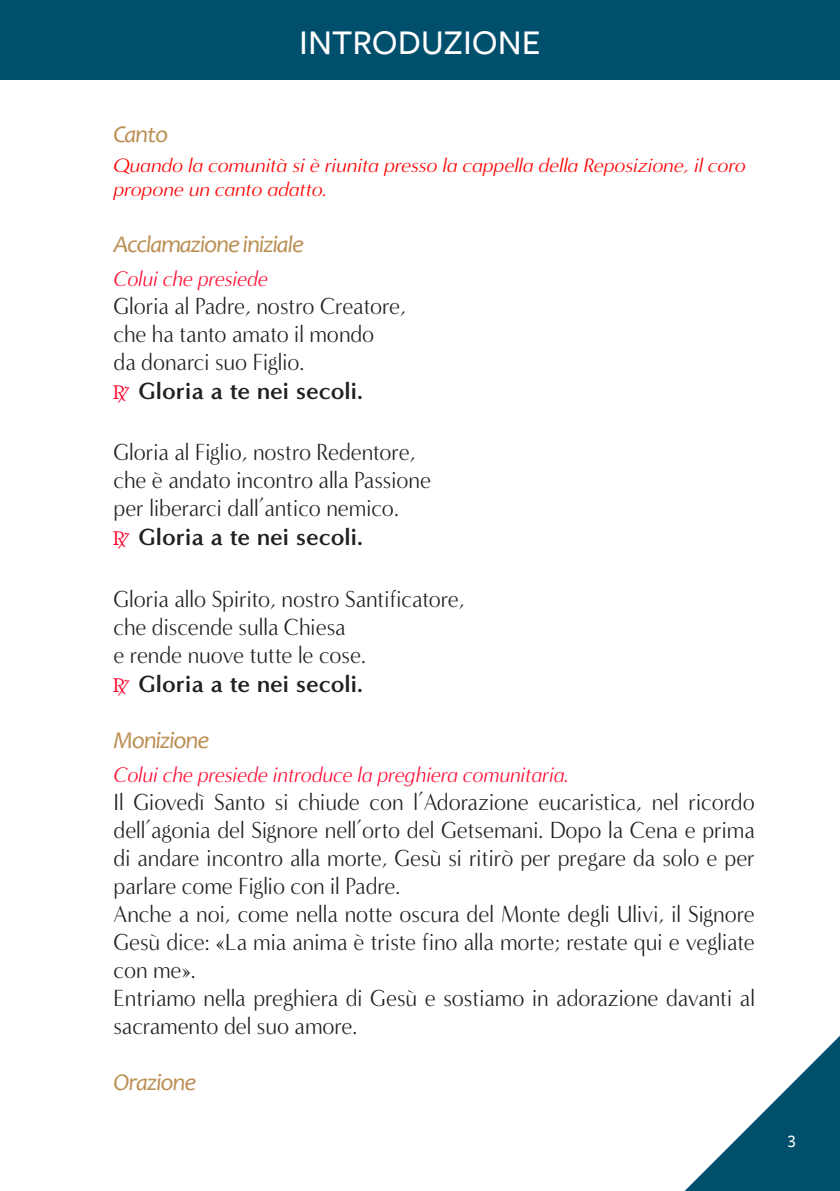
<style>
.page{position:relative;width:840px;height:1191px;background:#fff}
.page>*{position:absolute;margin:0;border:0;box-sizing:border-box;transform-origin:0 0}
.Titolone{font:36px "Freight Sans Medium SC";color:#fff}
.Preghiera{font:24px/28px "Minerva Modern";color:#231f20;text-align:justify;scale:.92 1}
.Lettura_giustificata{font:24px "Minerva Modern";color:#231f20;scale:.92 1}
.Risposta{font:700 24px "Minerva Modern";color:#231f20}
.Titoletto_2{font:italic 24px "Candara";letter-spacing:-.05em;color:#bb8f53;scale:1.04 1}
.Il_Presidente{font:italic 21.8px "Minerva Modern";color:#ff0d34;scale:.92 1}
.Rubrica{font:italic 20px/24px "Minerva Modern";color:#f00}
.t1{font:18px "Freight Sans Medium SC";color:#fff;scale:.95 1}
.s1{font-family:"liturgy";font-weight:400;font-size:20px;color:#ff0029}
</style>
<div class="page">
<svg style="left:684px;top:1036px;width:155px;height:155px"></svg>
<div style="left:0;top:0;width:839px;height:79px;background:#004f6c"></div>
<hr style="left:0;top:0;width:1px;height:1191px;background:#4d5156">
<p class="Titolone" style="left:299px;top:23px;width:243px">INTRODUZIONE</p>
<p class="Titoletto_2" style="left:113px;top:119px;width:54px">Canto</p>
<p class="Rubrica" style="left:113px;top:153px;width:633px">Quando la comunità si è riunita presso la cappella della Reposizione, il coro propone un canto adatto.</p>
<p class="Titoletto_2" style="left:113px;top:229px;width:184px">Acclamazione iniziale</p>
<p class="Il_Presidente" style="left:113px;top:266px;width:169px">Colui che presiede</p>
<p class="Preghiera" style="left:113px;top:292px;width:319px">Gloria al Padre, nostro Creatore,</p>
<p class="Preghiera" style="left:113px;top:320px;width:285px">che ha tanto amato il mondo</p>
<p class="Preghiera" style="left:113px;top:348px;width:209px">da donarci suo Figlio.</p>
<p class="Risposta" style="left:113px;top:376px;width:251px"><span class="s1">R/</span> Gloria a te nei secoli.</p>
<p class="Preghiera" style="left:113px;top:438px;width:329px">Gloria al Figlio, nostro Redentore,</p>
<p class="Preghiera" style="left:113px;top:466px;width:346px">che è andato incontro alla Passione</p>
<p class="Preghiera" style="left:113px;top:494px;width:311px">per liberarci dall’antico nemico.</p>
<p class="Risposta" style="left:113px;top:523px;width:251px"><span class="s1">R/</span> Gloria a te nei secoli.</p>
<p class="Lettura_giustificata" style="left:113px;top:585px;width:383px">Gloria allo Spirito, nostro Santificatore,</p>
<p class="Lettura_giustificata" style="left:113px;top:613px;width:253px">che discende sulla Chiesa</p>
<p class="Lettura_giustificata" style="left:113px;top:641px;width:276px">e rende nuove tutte le cose.</p>
<p class="Risposta" style="left:113px;top:669px;width:251px"><span class="s1">R/</span> Gloria a te nei secoli.</p>
<p class="Titoletto_2" style="left:113px;top:725px;width:93px">Monizione</p>
<p class="Il_Presidente" style="left:113px;top:762px;width:496px">Colui che presiede introduce la preghiera comunitaria.</p>
<p class="Preghiera" style="left:113px;top:788px;width:698px">Il Giovedì Santo si chiude con l’Adorazione eucaristica, nel ricordo dell’agonia del Signore nell’orto del Getsemani. Dopo la Cena e prima di andare incontro alla morte, Gesù si ritirò per pregare da solo e per parlare come Figlio con il Padre.</p>
<p class="Preghiera" style="left:113px;top:900px;width:698px">Anche a noi, come nella notte oscura del Monte degli Ulivi, il Signore Gesù dice: «La mia anima è triste fino alla morte; restate qui e vegliate con me».</p>
<p class="Preghiera" style="left:113px;top:984px;width:698px">Entriamo nella preghiera di Gesù e sostiamo in adorazione davanti al sacramento del suo amore.</p>
<p class="Titoletto_2" style="left:113px;top:1067px;width:81px">Orazione</p>
<p class="t1" style="left:787px;top:1131px;width:10px">3</p>
</div>
